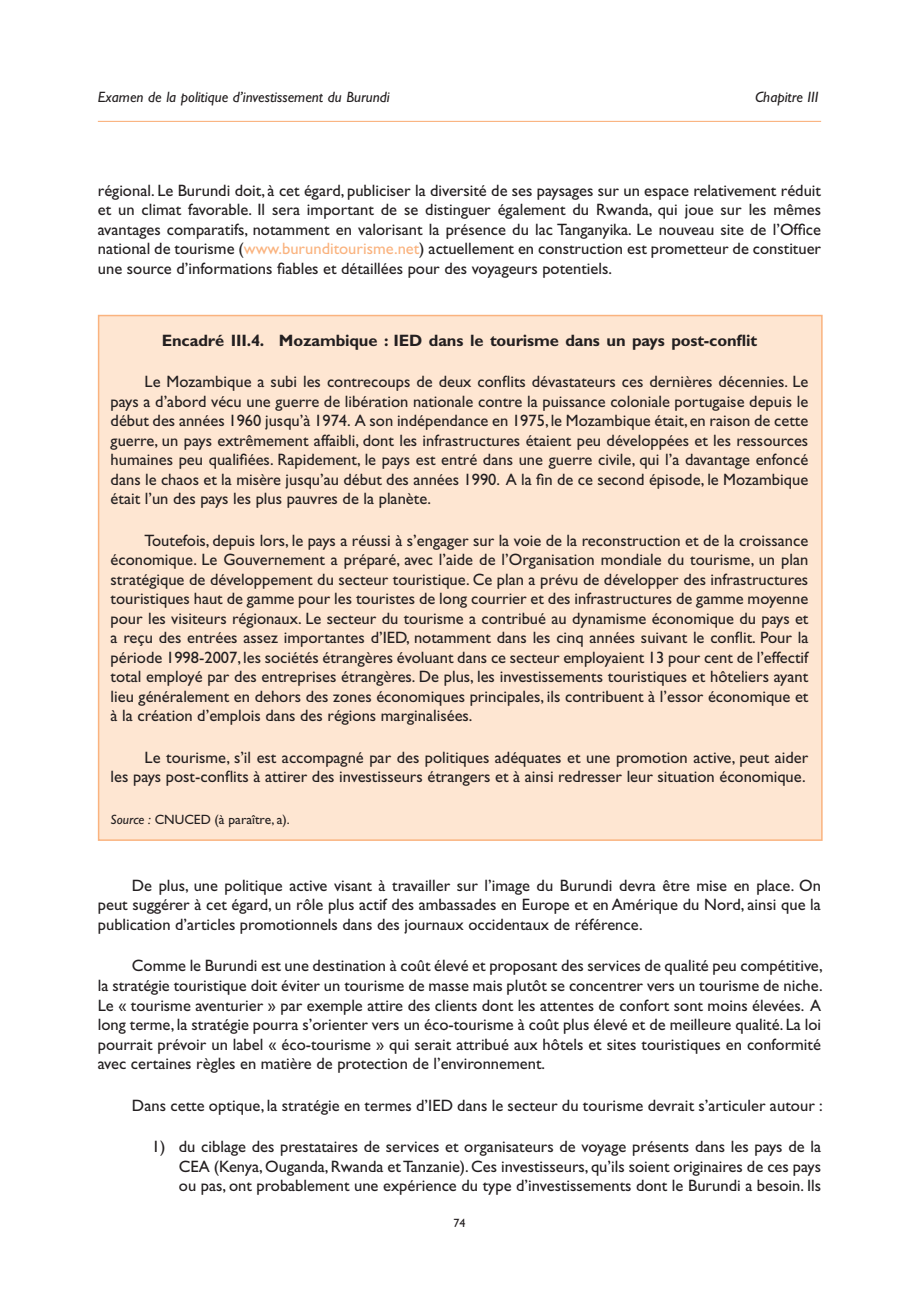
<style>
.page{position:relative;width:919px;height:1289px;background:#fff}
.page>*{position:absolute;margin:0;border:0;box-sizing:border-box;transform-origin:0 0}
.t1{font:16.5px/19.5px "Gill Sans";color:#231f20;text-align:justify}
.t2{font:700 16.5px "Gill Sans";letter-spacing:-.01em;color:#231f20}
.t3{font:italic 15px "Gill Sans";color:#231f20}
.t4{font:13.5px "Gill Sans";color:#231f20}
.t5{font:12px "Gill Sans";color:#231f20}
.s1{color:#fab37f}
.s2{font-style:italic}
</style>
<div class="page">
<hr style="left:98px;top:121px;width:723px;height:1px;background:#fab37f">
<div style="left:99px;top:315px;width:722px;height:525px;background:#fee6d2"></div>
<p class="t3" style="left:98px;top:88px;width:293px">Examen de la politique d’investissement du Burundi</p>
<p class="t3" style="left:755px;top:88px;width:65px">Chapitre III</p>
<p class="t1" style="left:98px;top:180px;width:724px">régional. Le Burundi doit, à cet égard, publiciser la diversité de ses paysages sur un espace relativement réduit et un climat favorable. Il sera important de se distinguer également du Rwanda, qui joue sur les mêmes avantages comparatifs, notamment en valorisant la présence du lac Tanganyika. Le nouveau site de l’Office national de tourisme (<span class="s1">www.burunditourisme.net</span>) actuellement en construction est prometteur de constituer une source d’informations fiables et détaillées pour des voyageurs potentiels.</p>
<p class="t2" style="left:162px;top:330px;width:596px">Encadré III.4. Mozambique : IED dans le tourisme dans un pays post-conflit</p>
<p class="t1" style="left:111px;top:372px;width:699px;text-indent:34px">Le Mozambique a subi les contrecoups de deux conflits dévastateurs ces dernières décennies. Le pays a d’abord vécu une guerre de libération nationale contre la puissance coloniale portugaise depuis le début des années 1960 jusqu’à 1974. A son indépendance en 1975, le Mozambique était, en raison de cette guerre, un pays extrêmement affaibli, dont les infrastructures étaient peu développées et les ressources humaines peu qualifiées. Rapidement, le pays est entré dans une guerre civile, qui l’a davantage enfoncé dans le chaos et la misère jusqu’au début des années 1990. A la fin de ce second épisode, le Mozambique était l’un des pays les plus pauvres de la planète.</p>
<p class="t1" style="left:111px;top:530px;width:699px;text-indent:34px">Toutefois, depuis lors, le pays a réussi à s’engager sur la voie de la reconstruction et de la croissance économique. Le Gouvernement a préparé, avec l’aide de l’Organisation mondiale du tourisme, un plan stratégique de développement du secteur touristique. Ce plan a prévu de développer des infrastructures touristiques haut de gamme pour les touristes de long courrier et des infrastructures de gamme moyenne pour les visiteurs régionaux. Le secteur du tourisme a contribué au dynamisme économique du pays et a reçu des entrées assez importantes d’IED, notamment dans les cinq années suivant le conflit. Pour la période 1998-2007, les sociétés étrangères évoluant dans ce secteur employaient 13 pour cent de l’effectif total employé par des entreprises étrangères. De plus, les investissements touristiques et hôteliers ayant lieu généralement en dehors des zones économiques principales, ils contribuent à l’essor économique et à la création d’emplois dans des régions marginalisées.</p>
<p class="t1" style="left:111px;top:747px;width:699px;text-align:right">Le tourisme, s’il est accompagné par des politiques adéquates et une promotion active, peut aider<br>les pays post-conflits à attirer des investisseurs étrangers et à ainsi redresser leur situation économique.</p>
<p class="t4" style="left:111px;top:811px;width:181px"><span class="s2">Source :</span> CNUCED (à paraître, a).</p>
<p class="t1" style="left:98px;top:875px;width:724px;text-indent:34px">De plus, une politique active visant à travailler sur l’image du Burundi devra être mise en place. On peut suggérer à cet égard, un rôle plus actif des ambassades en Europe et en Amérique du Nord, ainsi que la publication d’articles promotionnels dans des journaux occidentaux de référence.</p>
<p class="t1" style="left:98px;top:956px;width:726px;text-indent:34px">Comme le Burundi est une destination à coût élevé et proposant des services de qualité peu compétitive, la stratégie touristique doit éviter un tourisme de masse mais plutôt se concentrer vers un tourisme de niche.<br>Le « tourisme aventurier » par exemple attire des clients dont les attentes de confort sont moins élevées. A long terme, la stratégie pourra s’orienter vers un éco-tourisme à coût plus élevé et de meilleure qualité. La loi pourrait prévoir un label « éco-tourisme » qui serait attribué aux hôtels et sites touristiques en conformité avec certaines règles en matière de protection de l’environnement.</p>
<p class="t1" style="left:132px;top:1095px;width:692px">Dans cette optique, la stratégie en termes d’IED dans le secteur du tourisme devrait s’articuler autour :</p>
<p class="t1" style="left:179px;top:1136px;width:643px;text-indent:-27px">1) du ciblage des prestataires de services et organisateurs de voyage présents dans les pays de la CEA (Kenya, Ouganda, Rwanda et Tanzanie). Ces investisseurs, qu’ils soient originaires de ces pays ou pas, ont probablement une expérience du type d’investissements dont le Burundi a besoin. Ils</p>
<p class="t5" style="left:453px;top:1216px;width:13px">74</p>
</div>
